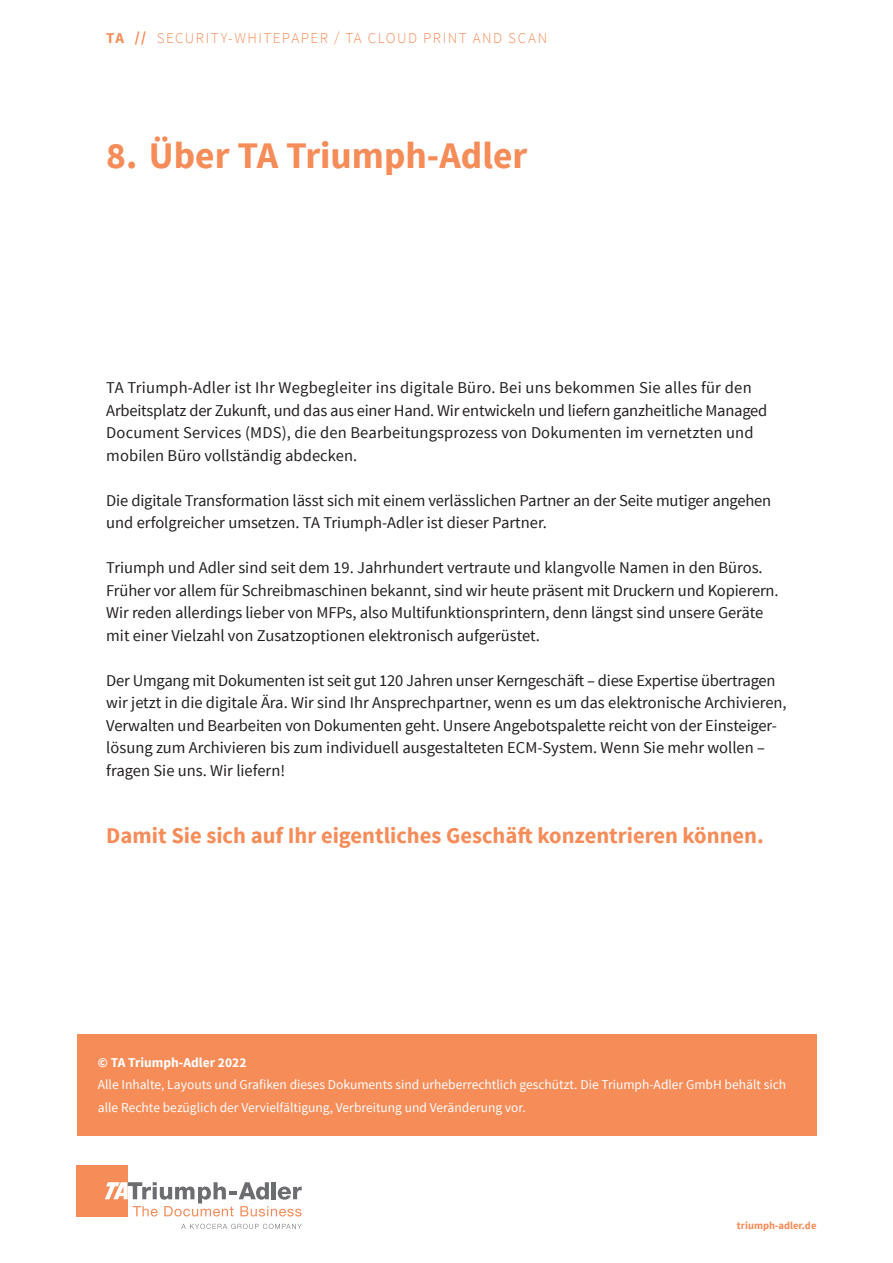
<style>
.page{position:relative;width:893px;height:1263px;background:#fff}
.page>*{position:absolute;margin:0;border:0;box-sizing:border-box;transform-origin:0 0}
.t1{font:700 37.5px "Source Sans Pro";color:#f68c58}
.t2{font:700 22.5px "Source Sans Pro";color:#f68c58}
.t3{font:16.5px/22.5px "Source Sans Pro";letter-spacing:-.005em;color:#231f20}
.t4{font:300 15px "Source Sans Pro";letter-spacing:.095em;color:#f68c58}
.t5{font:13.5px/22.5px "Source Sans Pro";color:#fff}
.t6{font:700 13.5px "Source Sans Pro";color:#fff}
.t7{font:700 10.5px "Source Sans Pro";color:#f68c58}
.s1{font-weight:700}
</style>
<div class="page">
<div style="left:77px;top:1034px;width:739px;height:102px;background:#f68c58"></div>
<div style="left:77px;top:1165px;width:51px;height:51px;background:#f68c58"></div>
<svg style="left:105px;top:1182px;width:197px;height:34px"></svg>
<svg style="left:181px;top:1224px;width:121px;height:5px"></svg>
<p class="t4" style="left:106px;top:29px;width:442px"><span class="s1">TA //</span> SECURITY-WHITEPAPER / TA CLOUD PRINT AND SCAN</p>
<h1 class="t1" style="left:106px;top:132px;width:423px">8. Über TA Triumph-Adler</h1>
<p class="t3" style="left:106px;top:377px;width:662px">TA Triumph-Adler ist Ihr Wegbegleiter ins digitale Büro. Bei uns bekommen Sie alles für den Arbeitsplatz der Zukunft, und das aus einer Hand. Wir entwickeln und liefern ganzheitliche Managed Document Services (MDS), die den Bearbeitungsprozess von Dokumenten im vernetzten und mobilen Büro vollständig abdecken.</p>
<p class="t3" style="left:106px;top:489px;width:666px">Die digitale Transformation lässt sich mit einem verlässlichen Partner an der Seite mutiger angehen und erfolgreicher umsetzen. TA Triumph-Adler ist dieser Partner.</p>
<p class="t3" style="left:106px;top:557px;width:674px">Triumph und Adler sind seit dem 19. Jahrhundert vertraute und klangvolle Namen in den Büros.<br>Früher vor allem für Schreibmaschinen bekannt, sind wir heute präsent mit Druckern und Kopierern.<br>Wir reden allerdings lieber von MFPs, also Multifunktionsprintern, denn längst sind unsere Geräte mit einer Vielzahl von Zusatzoptionen elektronisch aufgerüstet.</p>
<p class="t3" style="left:106px;top:669px;width:682px">Der Umgang mit Dokumenten ist seit gut 120 Jahren unser Kerngeschäft – diese Expertise übertragen wir jetzt in die digitale Ära. Wir sind Ihr Ansprechpartner, wenn es um das elektronische Archivieren, Verwalten und Bearbeiten von Dokumenten geht. Unsere Angebotspalette reicht von der Einsteiger&shy;lösung zum Archivieren bis zum individuell ausgestalteten ECM-System. Wenn Sie mehr wollen – fragen Sie uns. Wir liefern!</p>
<h2 class="t2" style="left:106px;top:821px;width:659px">Damit Sie sich auf Ihr eigentliches Geschäft konzentrieren können.</h2>
<p class="t6" style="left:98px;top:1054px;width:150px">© TA Triumph-Adler 2022</p>
<p class="t5" style="left:98px;top:1074px;width:690px">Alle Inhalte, Layouts und Grafiken dieses Dokuments sind urheberrechtlich geschützt. Die Triumph-Adler GmbH behält sich alle Rechte bezüglich der Vervielfältigung, Verbreitung und Veränderung vor.</p>
<p class="t7" style="left:737px;top:1218px;width:81px">triumph-adler.de</p>
</div>
